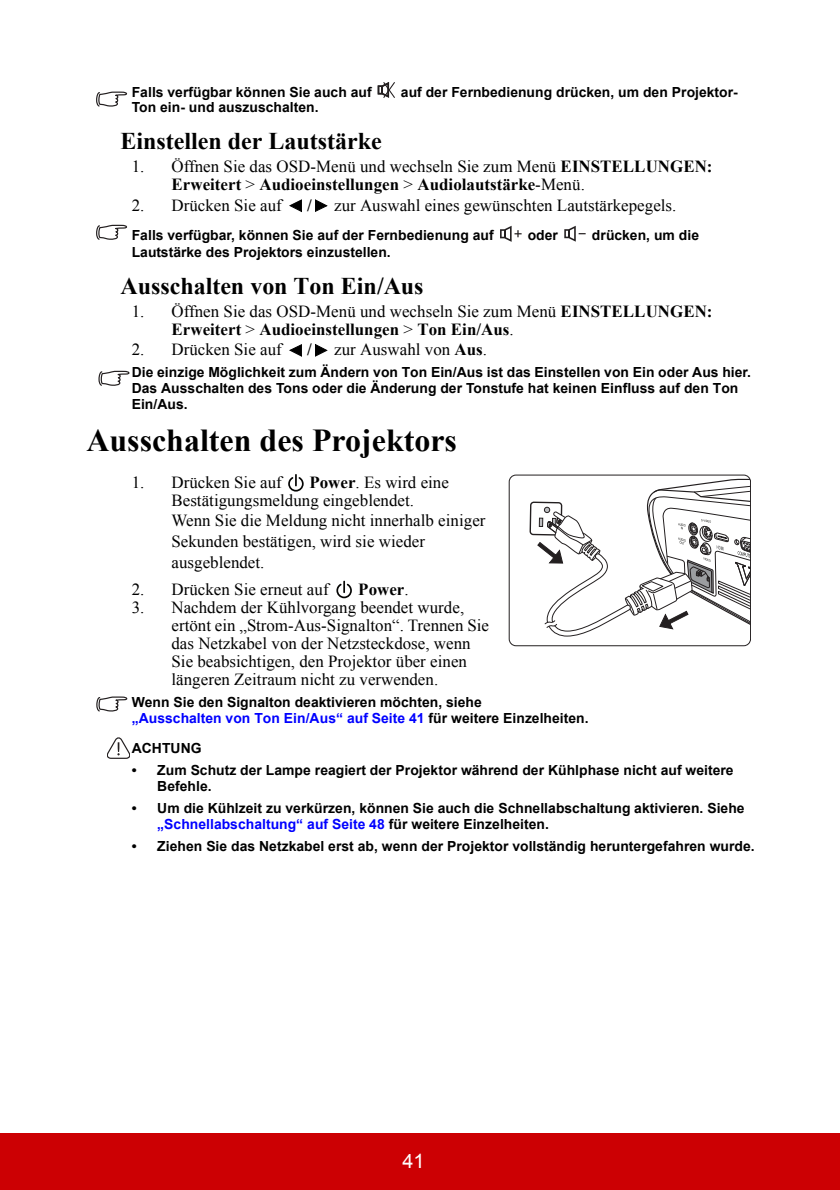
<style>
.page{position:relative;width:840px;height:1190px;background:#fff}
.page>*{position:absolute;margin:0;border:0;box-sizing:border-box;transform-origin:0 0}
.t1{font:700 32px "Times New Roman";color:#000}
.t2{font:700 24px "Times New Roman";color:#000}
.t3{font:20px "Arial";color:#fff}
.t4{font:17px/18px "Times New Roman";letter-spacing:.005em;color:#000}
.t5{font:700 17px/18px "Times New Roman";letter-spacing:.005em;color:#000}
.t6{font:700 14px/16px "Arial";color:#000}
.s1{font-weight:400}
.s2{font-weight:700}
.s3{color:#00f}
</style>
<div class="page">
<div style="left:0;top:1133px;width:839px;height:57px;background:#cc0003"></div>
<svg style="left:96px;top:91px;width:31px;height:16px"></svg>
<svg style="left:378px;top:82px;width:17px;height:16px"></svg>
<svg style="left:289px;top:199px;width:13px;height:13px"></svg>
<svg style="left:315px;top:199px;width:13px;height:13px"></svg>
<svg style="left:96px;top:225px;width:31px;height:15px"></svg>
<svg style="left:500px;top:226px;width:22px;height:16px"></svg>
<svg style="left:564px;top:226px;width:22px;height:16px"></svg>
<svg style="left:289px;top:344px;width:13px;height:13px"></svg>
<svg style="left:315px;top:344px;width:13px;height:13px"></svg>
<svg style="left:99px;top:371px;width:30px;height:15px"></svg>
<div style="left:530px;top:502px;width:32px;height:34px;border:1px solid #231f20;border-radius:3px"></div>
<div style="left:509px;top:475px;width:242px;height:171px;border:1px solid #231f20;border-radius:7px"></div>
<svg style="left:533px;top:478px;width:218px;height:159px"></svg>
<svg style="left:288px;top:474px;width:16px;height:18px"></svg>
<svg style="left:336px;top:581px;width:16px;height:17px"></svg>
<svg style="left:96px;top:696px;width:31px;height:16px"></svg>
<svg style="left:107px;top:737px;width:23px;height:22px"></svg>
<p class="t6" style="left:132px;top:84px;width:242px">Falls verfügbar können Sie auch auf</p>
<p class="t6" style="left:401px;top:84px;width:338px">auf der Fernbedienung drücken, um den Projektor-</p>
<p class="t6" style="left:132px;top:100px;width:188px">Ton ein- und auszuschalten.</p>
<h2 class="t2" style="left:120px;top:128px;width:263px">Einstellen der Lautstärke</h2>
<p class="t5" style="left:171px;top:158px;width:543px;text-indent:-40px"><span class="s1">1. Öffnen Sie das OSD-Menü und wechseln Sie zum Menü</span> EINSTELLUNGEN:<br>Erweitert <span class="s1">&gt;</span> Audioeinstellungen <span class="s1">&gt;</span> Audiolautstärke<span class="s1">-Menü.</span></p>
<p class="t4" style="left:132px;top:196px;width:152px">2. Drücken Sie auf</p>
<p class="t5" style="left:307px;top:196px;width:6px">/</p>
<p class="t4" style="left:334px;top:196px;width:344px">zur Auswahl eines gewünschten Lautstärkepegels.</p>
<p class="t6" style="left:132px;top:227px;width:364px">Falls verfügbar, können Sie auf der Fernbedienung auf</p>
<p class="t6" style="left:528px;top:227px;width:32px">oder</p>
<p class="t6" style="left:592px;top:227px;width:109px">drücken, um die</p>
<p class="t6" style="left:132px;top:244px;width:261px">Lautstärke des Projektors einzustellen.</p>
<h2 class="t2" style="left:120px;top:272px;width:305px">Ausschalten von Ton Ein/Aus</h2>
<p class="t5" style="left:171px;top:302px;width:543px;text-indent:-40px"><span class="s1">1. Öffnen Sie das OSD-Menü und wechseln Sie zum Menü</span> EINSTELLUNGEN:<br>Erweitert <span class="s1">&gt;</span> Audioeinstellungen <span class="s1">&gt;</span> Ton Ein/Aus<span class="s1">.</span></p>
<p class="t4" style="left:132px;top:341px;width:152px">2. Drücken Sie auf</p>
<p class="t5" style="left:307px;top:341px;width:6px">/</p>
<p class="t4" style="left:334px;top:341px;width:154px">zur Auswahl von <span class="s2">Aus</span>.</p>
<p class="t6" style="left:132px;top:364px;width:621px">Die einzige Möglichkeit zum Ändern von Ton Ein/Aus ist das Einstellen von Ein oder Aus hier.<br>Das Ausschalten des Tons oder die Änderung der Tonstufe hat keinen Einfluss auf den Ton<br>Ein/Aus.</p>
<h1 class="t1" style="left:86px;top:423px;width:372px">Ausschalten des Projektors</h1>
<p class="t4" style="left:132px;top:474px;width:152px">1. Drücken Sie auf</p>
<p class="t4" style="left:171px;top:474px;width:279px;text-indent:138px"><span class="s2">Power</span>. Es wird eine<br>Bestätigungsmeldung eingeblendet.</p>
<p class="t4" style="left:171px;top:510px;width:316px;line-height:21px">Wenn Sie die Meldung nicht innerhalb einiger<br>Sekunden bestätigen, wird sie wieder ausgeblendet.</p>
<p class="t4" style="left:132px;top:580px;width:198px">2. Drücken Sie erneut auf</p>
<p class="t5" style="left:358px;top:580px;width:52px">Power<span class="s1">.</span></p>
<p class="t4" style="left:171px;top:598px;width:319px;text-indent:-40px">3. Nachdem der Kühlvorgang beendet wurde, ertönt ein „Strom-Aus-Signalton“. Trennen Sie das Netzkabel von der Netzsteckdose, wenn Sie beabsichtigen, den Projektor über einen längeren Zeitraum nicht zu verwenden.</p>
<p class="t6" style="left:132px;top:694px;width:458px">Wenn Sie den Signalton deaktivieren möchten, siehe<br><span class="s3">„Ausschalten von Ton Ein/Aus“ auf Seite 41</span> für weitere Einzelheiten.</p>
<p class="t6" style="left:132px;top:740px;width:71px">ACHTUNG</p>
<p class="t6" style="left:157px;top:762px;width:578px;text-indent:-26px">• Zum Schutz der Lampe reagiert der Projektor während der Kühlphase nicht auf weitere<br>Befehle.</p>
<p class="t6" style="left:157px;top:800px;width:589px;text-indent:-26px">• Um die Kühlzeit zu verkürzen, können Sie auch die Schnellabschaltung aktivieren. Siehe <span class="s3">„Schnellabschaltung“ auf Seite 48</span> für weitere Einzelheiten.</p>
<p class="t6" style="left:132px;top:838px;width:624px">• Ziehen Sie das Netzkabel erst ab, wenn der Projektor vollständig heruntergefahren wurde.</p>
<h3 class="t3" style="left:402px;top:1150px;width:24px">41</h3>
</div>
